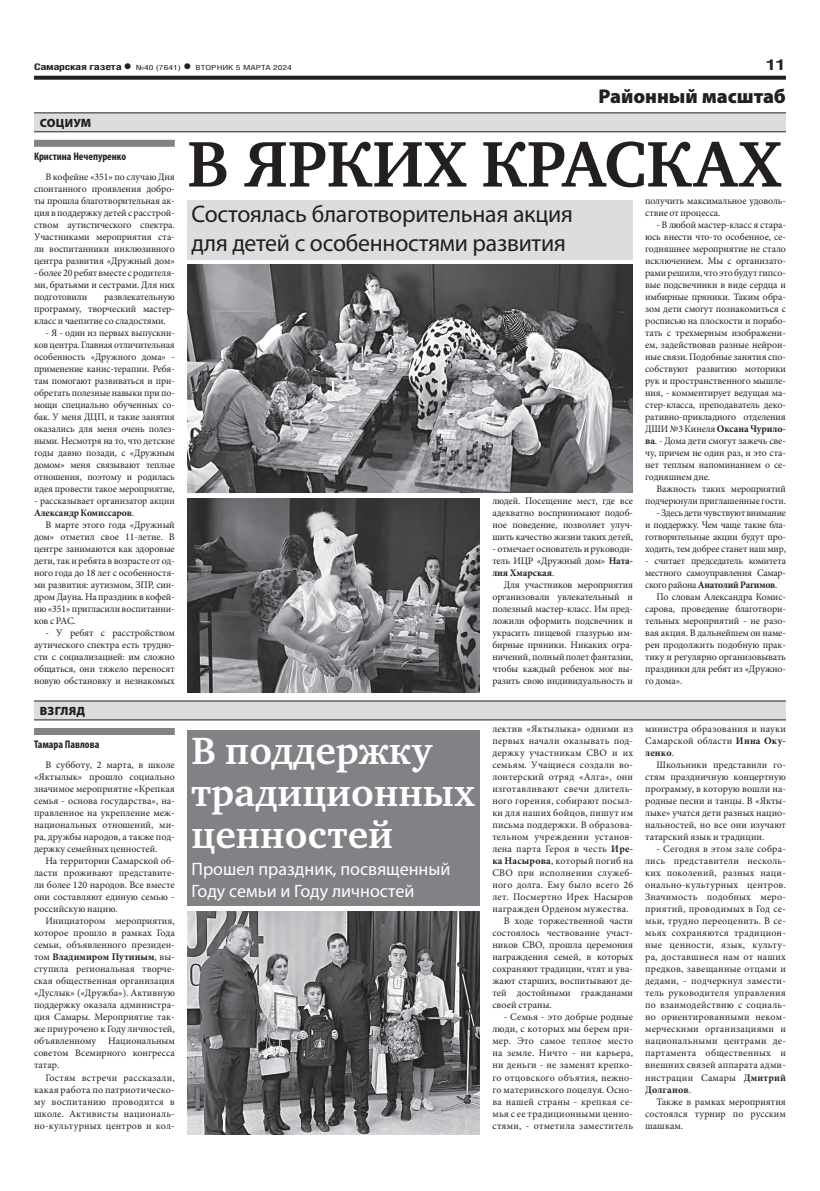
<style>
.page{position:relative;width:820px;height:1191px;background:#fff}
.page>*{position:absolute;margin:0;border:0;box-sizing:border-box;transform-origin:0 0}
.заголовок{font:700 66px "Charter C";color:#231f20}
.заголовок-2{font:700 39px/42px "Charter C";color:#fff}
.подзаголовок{font:24px/28.8px "Myriad Pro";letter-spacing:-.01em;color:#231f20}
.рубрика{font:900 20px "Myriad Pro";color:#231f20}
.подзаголовок__копия{font:18px/21.6px "Myriad Pro";color:#fff}
.t1{font:700 15px "Helios Cond";color:#231f20;scale:1.4 1}
.надзаголовок{font:900 12px "Myriad Pro";letter-spacing:.02em;color:#231f20}
.автор_чб{font:700 condensed 11px "Myriad Pro";color:#231f20}
.ОСНОВНОЙ__копия__8{font:10px/12px "Minion Pro";letter-spacing:-.005em;color:#231f20;text-align:justify}
.t2{font:700 9px "Helios Cond";letter-spacing:-.02em;color:#231f20;scale:1.4 1}
.t3{font:7px "Helios Cond";color:#231f20;scale:1.4 1}
.s1{font-size:16px}
.s2{font-weight:700;font-size:16px}
.s3{font-weight:700}
</style>
<div class="page">
<svg style="left:34px;top:76px;width:751px;height:4px;background:#322f2f"></svg>
<div style="left:34px;top:140px;width:141px;height:7px;background:#808285"></div>
<div style="left:34px;top:113px;width:751px;height:19px;background:#dcdddf"></div>
<hr style="left:34px;top:113px;width:751px;height:1px;background:#231f20">
<hr style="left:34px;top:131px;width:751px;height:1px;background:#231f20">
<div style="left:34px;top:701px;width:751px;height:19px;background:#dcdddf"></div>
<hr style="left:34px;top:700px;width:751px;height:1px;background:#231f20">
<hr style="left:34px;top:719px;width:751px;height:1px;background:#231f20">
<div style="left:187px;top:200px;width:445px;height:59px;background:#dcdddf"></div>
<img style="left:187px;top:265px;width:445px;height:227px">
<img style="left:187px;top:498px;width:292px;height:195px">
<div style="left:34px;top:728px;width:141px;height:7px;background:#808285"></div>
<div style="left:187px;top:730px;width:292px;height:175px;background:#808285"></div>
<img style="left:187px;top:911px;width:292px;height:223px">
<p class="t2" style="left:34px;top:61px;width:71px">Самарская газета<span class="s1">•</span></p>
<p class="t3" style="left:136px;top:63px;width:113px">№40 (7641) <span class="s2">•</span> ВТОРНИК 5 МАРТА 2024</p>
<p class="t1" style="left:765px;top:55px;width:16px">11</p>
<p class="надзаголовок" style="left:40px;top:116px;width:53px">СОЦИУМ</p>
<p class="автор_чб" style="left:34px;top:150px;width:94px">Кристина Нечепуренко</p>
<p class="ОСНОВНОЙ__копия__8" style="left:34px;top:171px;width:142px;text-indent:11px">В кофейне «351» по случаю Дня спонтанного проявления добро&shy;ты прошла благотворительная ак&shy;ция в поддержку детей с расстрой&shy;ством аутистического спектра.<br>Участниками мероприятия ста&shy;ли воспитанники инклюзивного центра развития «Дружный дом»</p>
<p class="ОСНОВНОЙ__копия__8" style="left:34px;top:267px;width:142px">- более 20 ребят вместе с родителя&shy;ми, братьями и сестрами. Для них подготовили</p>
<p class="ОСНОВНОЙ__копия__8" style="left:34px;top:291px;width:142px;text-indent:70px">развлекательную программу, творческий мастер&shy;класс и чаепитие со сладостями.</p>
<p class="ОСНОВНОЙ__копия__8" style="left:34px;top:327px;width:142px;text-indent:11px">- Я - один из первых выпускни&shy;ков центра. Главная отличительная особенность «Дружного дома» - применение канис-терапии. Ребя&shy;там помогают развиваться и при&shy;обретать полезные навыки при по&shy;мощи специально обученных со&shy;бак. У меня ДЦП, и такие занятия оказались для меня очень полез&shy;ными. Несмотря на то, что детские годы давно позади, с «Дружным домом» меня связывают теплые отношения, поэтому и родилась идея провести такое мероприятие,</p>
<p class="ОСНОВНОЙ__копия__8" style="left:34px;top:495px;width:142px">- рассказывает организатор акции<br><span class="s3">Александр Комиссаров</span>.</p>
<p class="ОСНОВНОЙ__копия__8" style="left:34px;top:519px;width:142px;text-indent:11px">В марте этого года «Дружный дом» отметил свое 11-летие. В центре занимаются как здоровые дети, так и ребята в возрасте от од&shy;ного года до 18 лет с особенностя&shy;ми развития: аутизмом, ЗПР, син&shy;дром Дауна. На праздник в кофей&shy;ню «351» пригласили воспитанни&shy;ков с РАС.</p>
<p class="ОСНОВНОЙ__копия__8" style="left:34px;top:627px;width:142px;text-indent:11px">- У ребят с расстройством аутического спектра есть трудно&shy;сти с социализацией: им сложно общаться, они тяжело переносят новую обстановку и незнакомых</p>
<p class="надзаголовок" style="left:40px;top:704px;width:47px">ВЗГЛЯД</p>
<p class="автор_чб" style="left:34px;top:738px;width:67px">Тамара Павлова</p>
<p class="ОСНОВНОЙ__копия__8" style="left:34px;top:759px;width:142px;text-indent:11px">В субботу, 2 марта, в школе «Яктылык» прошло социально значимое мероприятие «Крепкая семья - основа государства», на&shy;правленное на укрепление меж&shy;национальных отношений, ми&shy;ра, дружбы народов, а также под&shy;держку семейных ценностей.</p>
<p class="ОСНОВНОЙ__копия__8" style="left:34px;top:855px;width:142px;text-indent:11px">На территории Самарской об&shy;ласти проживают представите&shy;ли более 120 народов. Все вместе они составляют единую семью - российскую нацию.</p>
<p class="ОСНОВНОЙ__копия__8" style="left:34px;top:915px;width:142px;text-indent:11px">Инициатором мероприятия, которое прошло в рамках Года семьи, объявленного президен&shy;том <span class="s3">Владимиром Путиным</span>, вы&shy;ступила региональная творче&shy;ская общественная организация «Дуслык» («Дружба»). Активную поддержку оказала администра&shy;ция Самары. Мероприятие так&shy;же приурочено к Году личностей, объявленному Национальным советом Всемирного конгресса татар.</p>
<p class="ОСНОВНОЙ__копия__8" style="left:34px;top:1071px;width:142px;text-indent:11px">Гостям встречи рассказали, какая работа по патриотическо&shy;му воспитанию проводится в школе. Активисты националь&shy;но-культурных центров и кол-</p>
<p class="рубрика" style="left:598px;top:85px;width:189px">Районный масштаб</p>
<p class="заголовок" style="left:187px;top:128px;width:595px">В ЯРКИХ КРАСКАХ</p>
<p class="подзаголовок" style="left:191px;top:199px;width:383px">Состоялась благотворительная акция для детей с особенностями развития</p>
<p class="ОСНОВНОЙ__копия__8" style="left:645px;top:195px;width:142px">получить максимальное удоволь&shy;ствие от процесса.</p>
<p class="ОСНОВНОЙ__копия__8" style="left:645px;top:219px;width:142px;text-indent:11px">- В любой мастер-класс я стара&shy;юсь внести что-то особенное, се&shy;годняшнее мероприятие не стало исключением. Мы с организато&shy;рами решили, что это будут гипсо&shy;вые подсвечники в виде сердца и имбирные пряники. Таким обра&shy;зом дети смогут познакомиться с росписью на плоскости и порабо&shy;тать с трехмерным изображени&shy;ем, задействовав разные нейрон&shy;ные связи. Подобные занятия спо&shy;собствуют развитию моторики рук и пространственного мышле&shy;ния, - комментирует ведущая ма&shy;стер-класса, преподаватель деко&shy;ративно-прикладного отделения ДШИ №3 Кинеля <span class="s3">Оксана Чурило&shy;ва</span>. - Дома дети смогут зажечь све&shy;чу, причем не один раз, и это ста&shy;нет теплым напоминанием о се&shy;годняшнем дне.</p>
<p class="ОСНОВНОЙ__копия__8" style="left:645px;top:483px;width:142px;text-align:right">Важность таких мероприятий подчеркнули приглашенные гости.</p>
<p class="ОСНОВНОЙ__копия__8" style="left:645px;top:507px;width:142px;text-indent:11px">- Здесь дети чувствуют внимание и поддержку. Чем чаще такие бла&shy;готворительные акции будут про&shy;ходить, тем добрее станет наш мир,</p>
<p class="ОСНОВНОЙ__копия__8" style="left:645px;top:555px;width:142px">- считает председатель комитета местного самоуправления Самар&shy;ского района <span class="s3">Анатолий Рагимов</span>.</p>
<p class="ОСНОВНОЙ__копия__8" style="left:645px;top:591px;width:142px;text-indent:11px">По словам Александра Комис&shy;сарова, проведение благотвори&shy;тельных мероприятий - не разо&shy;вая акция. В дальнейшем он наме&shy;рен продолжить подобную прак&shy;тику и регулярно организовывать праздники для ребят из «Дружно&shy;го дома».</p>
<p class="ОСНОВНОЙ__копия__8" style="left:492px;top:495px;width:142px">людей. Посещение мест, где все адекватно воспринимают подоб&shy;ное поведение, позволяет улуч&shy;шить качество жизни таких детей,</p>
<p class="ОСНОВНОЙ__копия__8" style="left:492px;top:543px;width:142px">- отмечает основатель и руководи&shy;тель ИЦР «Дружный дом» <span class="s3">Ната&shy;лия Хмарская</span>.</p>
<p class="ОСНОВНОЙ__копия__8" style="left:492px;top:579px;width:142px;text-indent:11px">Для участников мероприятия организовали увлекательный и полезный мастер-класс. Им пред&shy;ложили оформить подсвечник и украсить пищевой глазурью им&shy;бирные пряники. Никаких огра&shy;ничений, полный полет фантазии, чтобы каждый ребенок мог вы&shy;разить свою индивидуальность и</p>
<p class="заголовок-2" style="left:191px;top:730px;width:285px">В поддержку традиционных ценностей</p>
<p class="подзаголовок__копия" style="left:191px;top:857px;width:260px">Прошел праздник, посвященный<br>Году семьи и Году личностей</p>
<p class="ОСНОВНОЙ__копия__8" style="left:492px;top:723px;width:142px">лектив «Яктылыка» одними из первых начали оказывать под&shy;держку участникам СВО и их семьям. Учащиеся создали во&shy;лонтерский отряд «Алга», они изготавливают свечи длитель&shy;ного горения, собирают посыл&shy;ки для наших бойцов, пишут им письма поддержки. В образова&shy;тельном учреждении установ&shy;лена парта Героя в честь <span class="s3">Ире&shy;ка Насырова</span>, который погиб на СВО при исполнении служеб&shy;ного долга. Ему было всего 26 лет. Посмертно Ирек Насыров награжден Орденом мужества.</p>
<p class="ОСНОВНОЙ__копия__8" style="left:492px;top:915px;width:142px;text-indent:11px">В ходе торжественной части состоялось чествование участ&shy;ников СВО, прошла церемония награждения семей, в которых сохраняют традиции, чтят и ува&shy;жают старших, воспитывают де&shy;тей достойными гражданами своей страны.</p>
<p class="ОСНОВНОЙ__копия__8" style="left:492px;top:1011px;width:142px;text-indent:11px">- Семья - это добрые родные люди, с которых мы берем при&shy;мер. Это самое теплое место на земле. Ничто - ни карьера, ни деньги - не заменят крепко&shy;го отцовского объятия, нежно&shy;го материнского поцелуя. Осно&shy;ва нашей страны - крепкая се&shy;мья с ее традиционными ценно&shy;стями, - отметила заместитель</p>
<p class="ОСНОВНОЙ__копия__8" style="left:645px;top:723px;width:142px">министра образования и науки Самарской области <span class="s3">Инна Оку&shy;ленко</span>.</p>
<p class="ОСНОВНОЙ__копия__8" style="left:645px;top:759px;width:142px;text-indent:11px">Школьники представили го&shy;стям праздничную концертную программу, в которую вошли на&shy;родные песни и танцы. В «Якты&shy;лыке» учатся дети разных нацио&shy;нальностей, но все они изучают татарский язык и традиции.</p>
<p class="ОСНОВНОЙ__копия__8" style="left:645px;top:843px;width:142px;text-indent:11px">- Сегодня в этом зале собра&shy;лись представители несколь&shy;ких поколений, разных наци&shy;онально-культурных центров.<br>Значимость подобных меро&shy;приятий, проводимых в Год се&shy;мьи, трудно переоценить. В се&shy;мьях сохраняются традицион&shy;ные ценности, язык, культу&shy;ра, доставшиеся нам от наших предков, завещанные отцами и дедами, - подчеркнул замести&shy;тель руководителя управления по взаимодействию с социаль&shy;но ориентированными неком&shy;мерческими организациями и национальными центрами де&shy;партамента общественных и внешних связей аппарата адми&shy;нистрации Самары <span class="s3">Дмитрий Долганов</span>.</p>
<p class="ОСНОВНОЙ__копия__8" style="left:645px;top:1095px;width:142px;text-indent:11px">Также в рамках мероприятия состоялся турнир по русским шашкам.</p>
</div>
